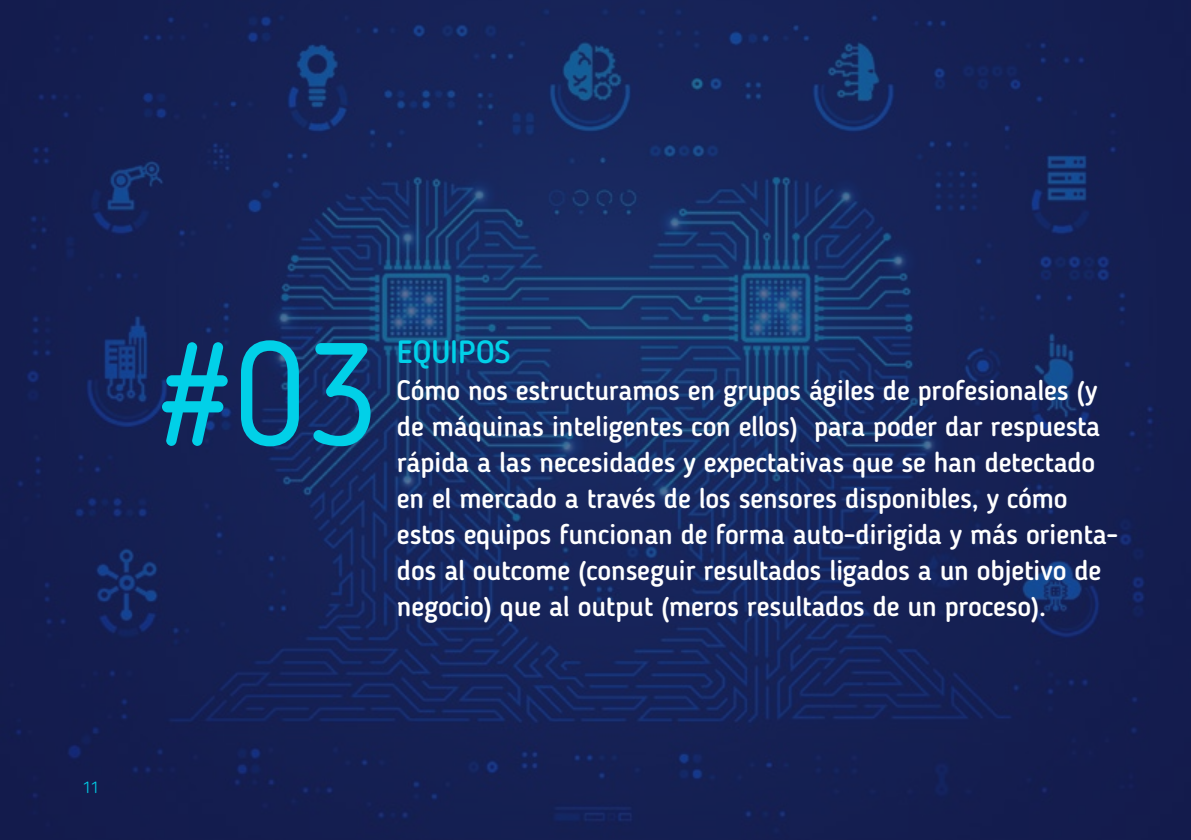
<style>
.page{position:relative;width:1191px;height:840px;background:#fff}
.page>*{position:absolute;margin:0;border:0;box-sizing:border-box;transform-origin:0 0}
.t1{font:144px "Blogger Sans";color:#01d0e8}
.t2{font:500 32px "Blogger Sans";color:#01d0e8}
.t3{font:500 28px/36px "Blogger Sans";letter-spacing:-.01em;color:#fff}
.t4{font:300 16px "Blogger Sans";color:#01d0e8}
</style>
<div class="page">
<img style="left:0;top:0;width:1191px;height:839px">
<p class="t4" style="left:83px;top:777px;width:17px">11</p>
<h1 class="t1" style="left:156px;top:309px;width:224px">#03</h1>
<p class="t2" style="left:397px;top:333px;width:115px">EQUIPOS</p>
<p class="t3" style="left:397px;top:372px;width:723px">Cómo nos estructuramos en grupos ágiles de profesionales (y de máquinas inteligentes con ellos) para poder dar respuesta rápida a las necesidades y expectativas que se han detectado en el mercado a través de los sensores disponibles, y cómo estos equipos funcionan de forma auto-dirigida y más orienta&shy;dos al outcome (conseguir resultados ligados a un objetivo de negocio) que al output (meros resultados de un proceso).</p>
</div>
